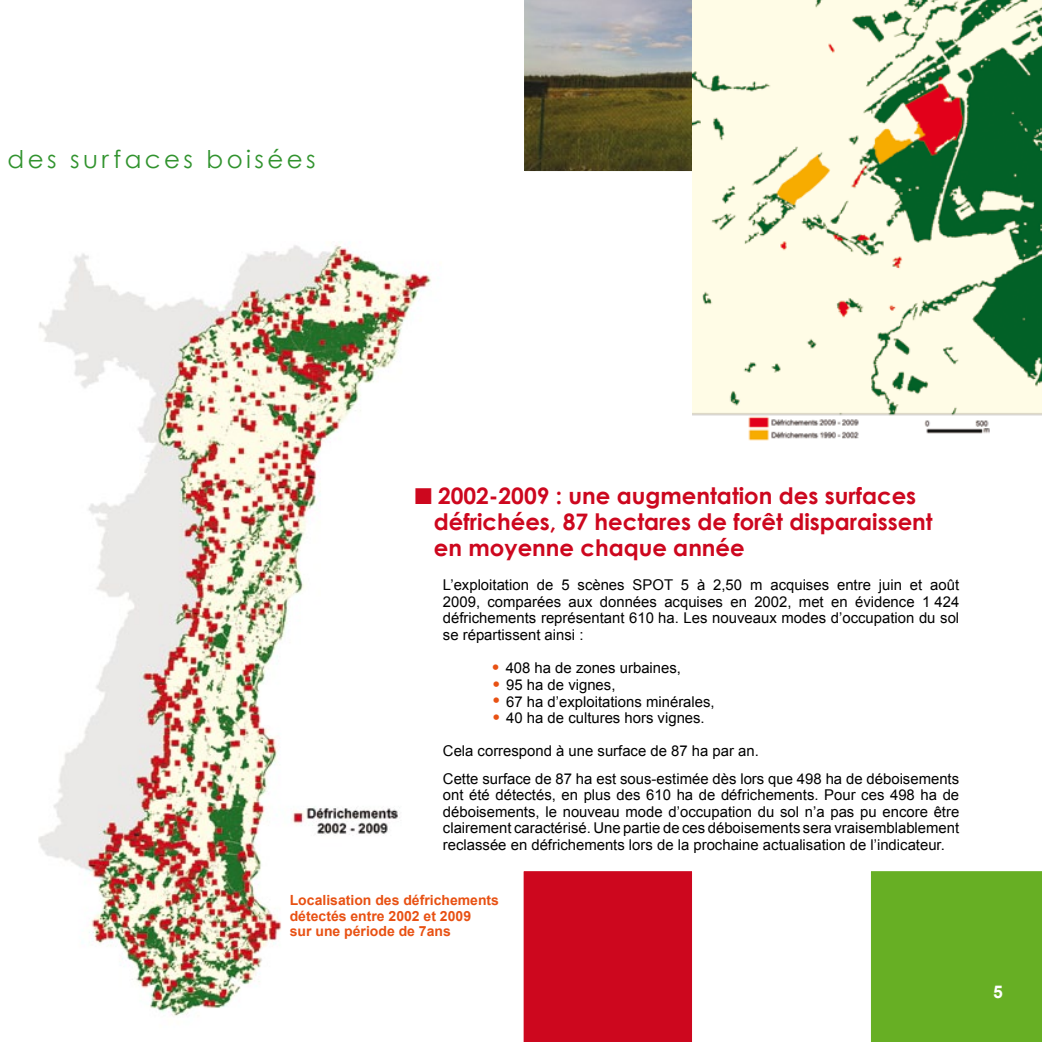
<style>
.page{position:relative;width:1042px;height:1042px;background:#fff}
.page>*{position:absolute;margin:0;border:0;box-sizing:border-box;transform-origin:0 0}
.t1{font:24.5px "Century Gothic";letter-spacing:.14em;color:#31932e}
.t2{font:700 22.75px/26.2px "Century Gothic";color:#cd071e}
.t3{font:700 17.5px "Arial";color:#fff}
.t4{font:14.88px/16.6px "Arial";color:#000;text-align:justify}
.t5{font:700 14px/15.8px "Arial";color:#e85113}
.s1{font-size:21.88px;color:#e85113}
</style>
<div class="page">
<img style="left:38px;top:242px;width:393px;height:774px">
<svg style="left:523px;top:871px;width:519px;height:171px"></svg>
<svg style="left:524px;top:0;width:169px;height:174px"></svg>
<img style="left:693px;top:0;width:349px;height:441px">
<svg style="left:416px;top:488px;width:15px;height:16px"></svg>
<h1 class="t1" style="left:8px;top:144px;width:310px">des surfaces boisées</h1>
<h2 class="t2" style="left:434px;top:482px;width:500px">2002-2009 : une augmentation des surfaces défrichées, 87 hectares de forêt disparaissent en moyenne chaque année</h2>
<p class="t4" style="left:443px;top:577px;width:518px">L’exploitation de 5 scènes SPOT 5 à 2,50 m acquises entre juin et août 2009, comparées aux données acquises en 2002, met en évidence 1 424 défrichements représentant 610 ha. Les nouveaux modes d’occupation du sol se répartissent ainsi :</p>
<p class="t4" style="left:492px;top:660px;width:191px"><span class="s1">•</span> 408 ha de zones urbaines,</p>
<p class="t4" style="left:492px;top:676px;width:124px"><span class="s1">•</span> 95 ha de vignes,</p>
<p class="t4" style="left:492px;top:693px;width:224px"><span class="s1">•</span> 67 ha d’exploitations minérales,</p>
<p class="t4" style="left:492px;top:710px;width:214px"><span class="s1">•</span> 40 ha de cultures hors vignes.</p>
<p class="t4" style="left:443px;top:738px;width:518px;line-height:27.1px">Cela correspond à une surface de 87 ha par an.<br>Cette surface de 87 ha est sous-estimée dès lors que 498 ha de déboisements</p>
<p class="t4" style="left:443px;top:787px;width:518px">ont été détectés, en plus des 610 ha de défrichements. Pour ces 498 ha de déboisements, le nouveau mode d’occupation du sol n’a pas pu encore être clairement caractérisé. Une partie de ces déboisements sera vraisemblablement reclassée en défrichements lors de la prochaine actualisation de l’indicateur.</p>
<p class="t5" style="left:290px;top:892px;width:211px">Localisation des défrichements détectés entre 2002 et 2009<br>sur une période de 7ans</p>
<p class="t3" style="left:993px;top:980px;width:11px">5</p>
</div>
